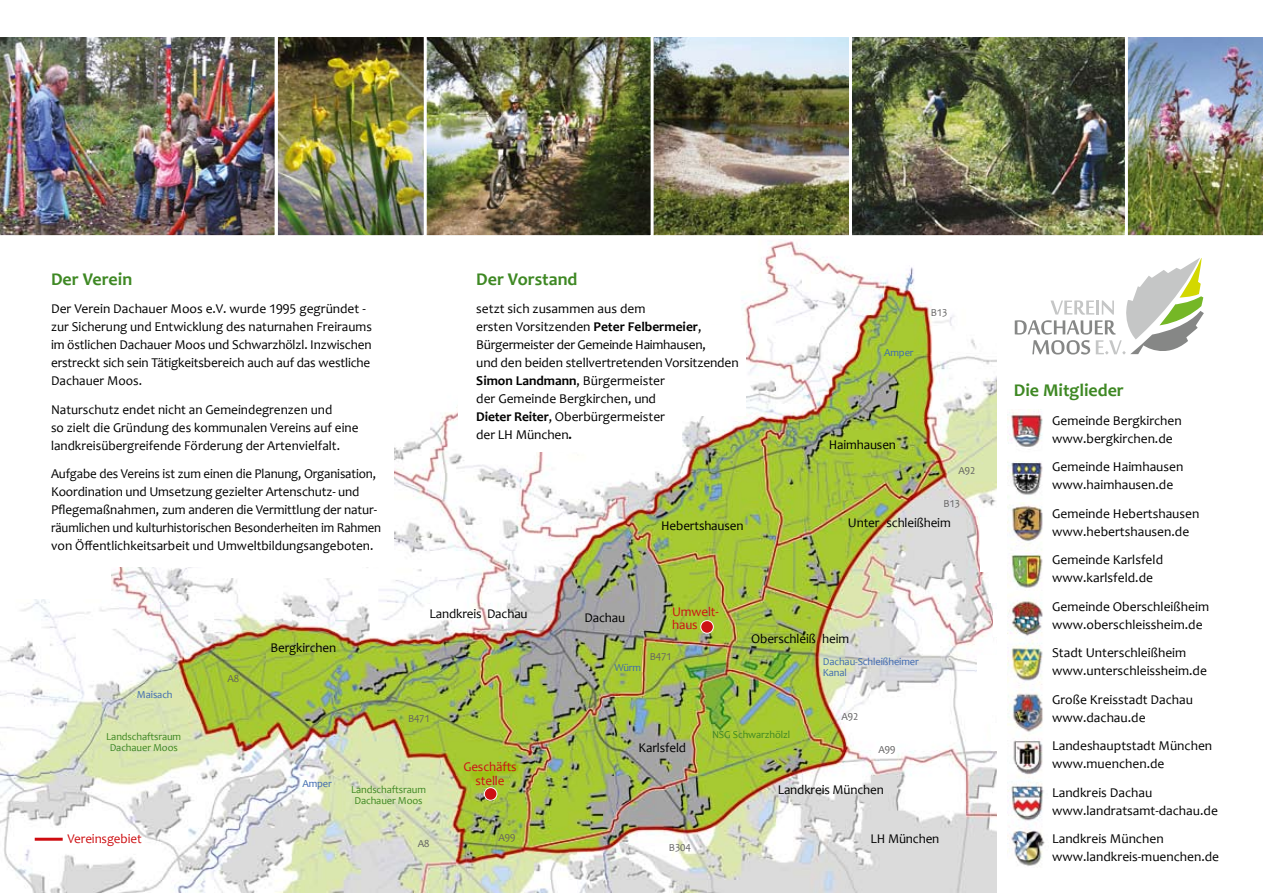
<style>
.page{position:relative;width:1263px;height:893px;background:#fff}
.page>*{position:absolute;margin:0;border:0;box-sizing:border-box;transform-origin:0 0}
.t1{font:700 18px "Candara";color:#3e8823}
.t2{font:13.5px/18px "Candara";color:#000}
.t3{font:13.5px/18px "Candara";color:#000;scale:.96 1}
.t4{font:13.35px "Candara";letter-spacing:-.01em;color:#000}
.t5{font:13.35px/13.4px "Candara";letter-spacing:-.01em;color:#cd1013;text-align:center}
.t6{font:10.65px/10.6px "Candara";letter-spacing:-.01em;color:#3e8823;text-align:center}
.t7{font:10.65px/10.6px "Candara";letter-spacing:-.01em;color:#3e6ab2}
.t8{font:10.65px "Candara";letter-spacing:-.01em;color:#636262}
.s1{font-weight:700}
</style>
<div class="page">
<img style="left:0;top:241px;width:997px;height:652px">
<div style="left:462px;top:5px;width:122px;height:245px;background:#fff"></div>
<div style="left:37px;top:4px;width:324px;height:350px;background:#fff"></div>
<div style="left:0;top:269px;width:394px;height:297px;background:#fff"></div>
<div style="left:458px;top:272px;width:223px;height:179px;background:#fff"></div>
<img style="left:1008px;top:410px;width:37px;height:456px">
<svg style="left:1015px;top:258px;width:189px;height:97px"></svg>
<img style="left:654px;top:38px;width:195px;height:196px">
<div style="left:629px;top:34px;width:253px;height:204px;border:3px solid #fff"></div>
<img style="left:427px;top:38px;width:223px;height:196px">
<div style="left:420px;top:34px;width:234px;height:204px;border:3px solid #fff"></div>
<img style="left:279px;top:38px;width:144px;height:196px">
<img style="left:0;top:37px;width:275px;height:199px">
<div style="left:275px;top:34px;width:152px;height:204px;border:3px solid #fff"></div>
<img style="left:853px;top:38px;width:269px;height:196px">
<img style="left:1122px;top:37px;width:141px;height:199px">
<div style="left:880px;top:242px;width:37px;height:17px;background:#fff"></div>
<div style="left:981px;top:517px;width:20px;height:54px;background:#fff"></div>
<div style="left:989px;top:548px;width:13px;height:54px;background:#fff"></div>
<div style="left:993px;top:609px;width:13px;height:28px;background:#fff"></div>
<div style="left:991px;top:723px;width:13px;height:27px;background:#fff"></div>
<div style="left:977px;top:655px;width:25px;height:27px;background:#fff"></div>
<div style="left:647px;top:325px;width:99px;height:90px;background:#fff"></div>
<div style="left:209px;top:502px;width:125px;height:76px;background:#fff"></div>
<div style="left:0;top:558px;width:110px;height:40px;background:#fff"></div>
<div style="left:849px;top:34px;width:279px;height:204px;border:3px solid #fff"></div>
<div style="left:484px;top:788px;width:13px;height:12px;background:#cd1013;border-radius:50%"></div>
<div style="left:484px;top:787px;width:13px;height:14px;border:1px solid #fff;border-radius:50%"></div>
<div style="left:701px;top:621px;width:12px;height:12px;background:#cd1013;border-radius:50%"></div>
<div style="left:700px;top:620px;width:14px;height:14px;border:1px solid #fff;border-radius:50%"></div>
<hr style="left:35px;top:838px;width:28px;height:3px;background:#ce0c10">
<p class="t1" style="left:51px;top:268px;width:83px">Der Verein</p>
<p class="t2" style="left:51px;top:300px;width:322px">Der Verein Dachauer Moos e.V. wurde 1995 gegründet - zur Sicherung und Entwicklung des naturnahen Freiraums im östlichen Dachauer Moos und Schwarzhölzl. Inzwischen erstreckt sich sein Tätigkeitsbereich auch auf das westliche Dachauer Moos.</p>
<p class="t2" style="left:51px;top:400px;width:309px">Naturschutz endet nicht an Gemeindegrenzen und<br>so zielt die Gründung des kommunalen Vereins auf eine landkreisübergreifende Förderung der Artenvielfalt.</p>
<p class="t3" style="left:51px;top:465px;width:345px">Aufgabe des Vereins ist zum einen die Planung, Organisation, Koordination und Umsetzung gezielter Artenschutz- und Pflegemaßnahmen, zum anderen die Vermittlung der natur&shy;räumlichen und kulturhistorischen Besonderheiten im Rahmen von Öffentlichkeitsarbeit und Umweltbildungsangeboten.</p>
<p class="t7" style="left:137px;top:689px;width:37px">Maisach</p>
<p class="t6" style="left:106px;top:732px;width:76px">Landschaftsraum<br>Dachauer Moos</p>
<p class="t8" style="left:227px;top:672px;width:13px">A8</p>
<p class="t4" style="left:271px;top:639px;width:67px">Bergkirchen</p>
<p class="t1" style="left:476px;top:268px;width:103px">Der Vorstand</p>
<p class="t2" style="left:476px;top:300px;width:264px">setzt sich zusammen aus dem<br>ersten Vorsitzenden <span class="s1">Peter Felbermeier</span>, Bürgermeister der Gemeinde Haimhausen,<br>und den beiden stellvertretenden Vorsitzenden <span class="s1">Simon Landmann</span>, Bürgermeister<br>der Gemeinde Bergkirchen, und<br><span class="s1">Dieter Reiter</span>, Oberbürgermeister<br>der LH München<span class="s1">.</span></p>
<p class="t4" style="left:661px;top:517px;width:84px">Hebertshausen</p>
<p class="t7" style="left:884px;top:347px;width:31px">Amper</p>
<p class="t8" style="left:931px;top:306px;width:18px">B13</p>
<p class="t4" style="left:829px;top:436px;width:69px">Haimhausen</p>
<p class="t8" style="left:959px;top:464px;width:18px">A92</p>
<p class="t8" style="left:943px;top:497px;width:18px">B13</p>
<p class="t4" style="left:848px;top:514px;width:104px">Unter schleißheim</p>
<p class="t4" style="left:429px;top:605px;width:100px">Landkreis Dachau</p>
<p class="t8" style="left:408px;top:711px;width:23px">B471</p>
<p class="t4" style="left:584px;top:609px;width:42px">Dachau</p>
<p class="t7" style="left:614px;top:662px;width:28px">Würm</p>
<p class="t5" style="left:672px;top:605px;width:48px;text-align:left">Umwelt&shy;haus</p>
<p class="t8" style="left:650px;top:650px;width:23px">B471</p>
<p class="t4" style="left:751px;top:630px;width:99px">Oberschleiß heim</p>
<p class="t7" style="left:823px;top:656px;width:98px">Dachau-Schleißheimer<br>Kanal</p>
<p class="t8" style="left:841px;top:710px;width:18px">A92</p>
<p class="t4" style="left:638px;top:739px;width:49px">Karlsfeld</p>
<p class="t6" style="left:712px;top:729px;width:80px">NSG Schwarzhölzl</p>
<p class="t8" style="left:879px;top:743px;width:18px">A99</p>
<p class="t5" style="left:68px;top:832px;width:76px">Vereinsgebiet</p>
<p class="t7" style="left:302px;top:778px;width:31px">Amper</p>
<p class="t6" style="left:351px;top:784px;width:76px">Landschaftsraum<br>Dachauer Moos</p>
<p class="t8" style="left:418px;top:837px;width:13px">A8</p>
<p class="t5" style="left:463px;top:760px;width:55px">Geschäfts stelle</p>
<p class="t8" style="left:499px;top:831px;width:18px">A99</p>
<p class="t8" style="left:669px;top:840px;width:23px">B304</p>
<p class="t4" style="left:778px;top:781px;width:108px">Landkreis München</p>
<p class="t4" style="left:871px;top:830px;width:70px">LH München</p>
<p class="t1" style="left:1014px;top:379px;width:112px">Die Mitglieder</p>
<p class="t2" style="left:1052px;top:411px;width:131px">Gemeinde Bergkirchen www.bergkirchen.de</p>
<p class="t2" style="left:1052px;top:458px;width:133px">Gemeinde Haimhausen www.haimhausen.de</p>
<p class="t2" style="left:1052px;top:504px;width:149px">Gemeinde Hebertshausen www.hebertshausen.de</p>
<p class="t2" style="left:1052px;top:551px;width:112px">Gemeinde Karlsfeld www.karlsfeld.de</p>
<p class="t2" style="left:1052px;top:597px;width:158px">Gemeinde Oberschleißheim www.oberschleissheim.de</p>
<p class="t2" style="left:1052px;top:644px;width:156px">Stadt Unterschleißheim www.unterschleissheim.de</p>
<p class="t2" style="left:1052px;top:690px;width:143px">Große Kreisstadt Dachau www.dachau.de</p>
<p class="t2" style="left:1052px;top:737px;width:162px">Landeshauptstadt München www.muenchen.de</p>
<p class="t2" style="left:1052px;top:783px;width:167px">Landkreis Dachau www.landratsamt-dachau.de</p>
<p class="t2" style="left:1052px;top:830px;width:169px">Landkreis München www.landkreis-muenchen.de</p>
</div>
